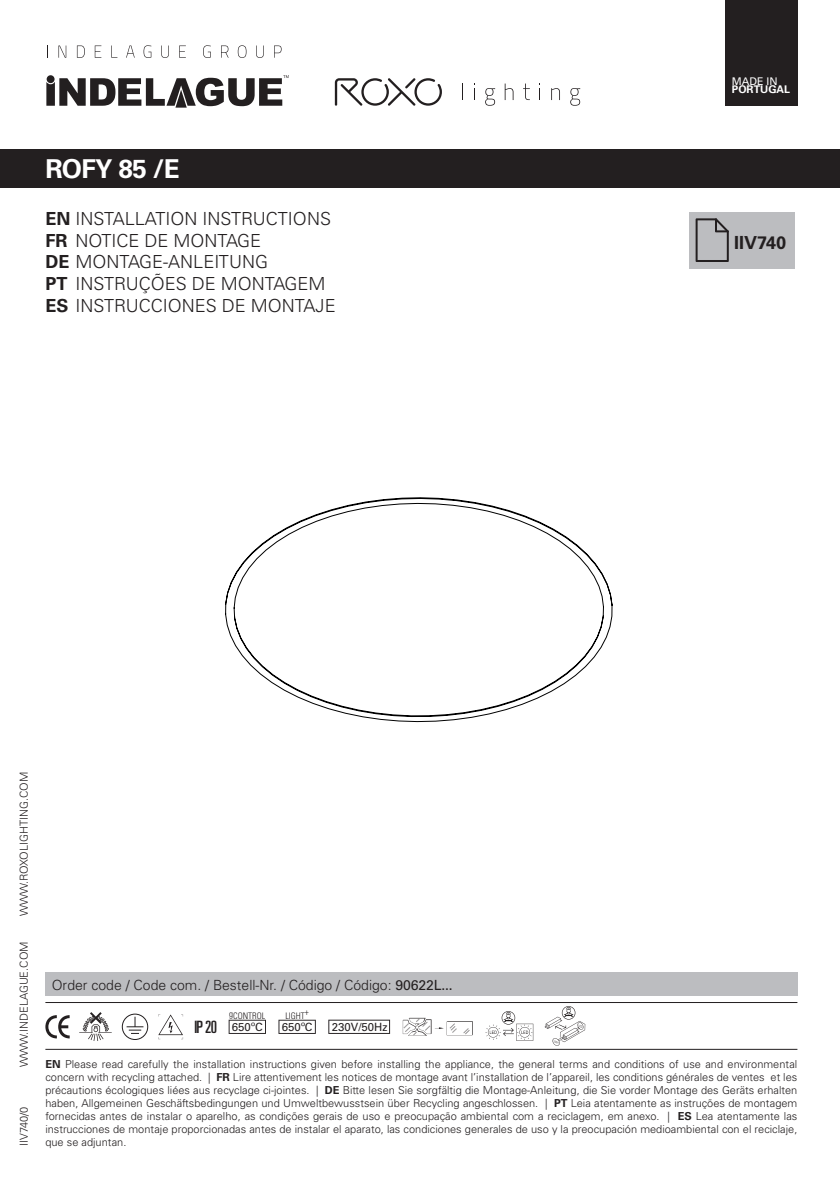
<style>
.page{position:relative;width:840px;height:1191px;background:#fff}
.page>*{position:absolute;margin:0;border:0;box-sizing:border-box;transform-origin:0 0}
.t1{font:700 26px "Univers LT Std";letter-spacing:-.025em;color:#fff}
.t2{font:300 18px "Univers LT Std";color:#231f20}
.t3{font:700 18px "Univers LT Std";color:#231f20}
.t4{font:ultra-condensed 17px "Univers LT Std";color:#231f20}
.t5{font:300 14px "Univers LT Std";color:#231f20}
.t6{font:11.4px "Univers LT Std";color:#231f20}
.t7{font:300 11px/13px "Univers LT Std";color:#231f20;text-align:justify}
.t8{font:700 10.6px "Univers LT Std";color:#fff}
.t9{font:10.6px "Univers LT Std";color:#fff}
.t10{font:300 condensed 9px "Univers LT Std";color:#231f20}
.s1{font-weight:700}
.s2{font-weight:400}
</style>
<div class="page">
<svg style="left:45px;top:1015px;width:25px;height:23px"></svg>
<svg style="left:122px;top:1013px;width:26px;height:27px"></svg>
<svg style="left:328px;top:1019px;width:62px;height:15px"></svg>
<svg style="left:158px;top:1014px;width:25px;height:25px"></svg>
<svg style="left:402px;top:1017px;width:70px;height:18px"></svg>
<svg style="left:228px;top:1019px;width:38px;height:15px"></svg>
<svg style="left:278px;top:1019px;width:37px;height:15px"></svg>
<div style="left:45px;top:972px;width:752px;height:24px;background:#bcbdc0"></div>
<div style="left:0;top:149px;width:839px;height:39px;background:#231f20"></div>
<hr style="left:45px;top:1049px;width:752px;height:1px;background:#231f20">
<hr style="left:45px;top:1002px;width:752px;height:1px;background:#231f20">
<div style="left:688px;top:212px;width:106px;height:56px;background:#bcbdc0"></div>
<svg style="left:695px;top:218px;width:33px;height:44px"></svg>
<svg style="left:225px;top:497px;width:387px;height:225px"></svg>
<svg style="left:79px;top:1012px;width:33px;height:29px"></svg>
<svg style="left:485px;top:1011px;width:48px;height:29px"></svg>
<svg style="left:544px;top:1006px;width:41px;height:39px"></svg>
<svg style="left:462px;top:84px;width:1px;height:16px"></svg>
<svg style="left:474px;top:84px;width:1px;height:16px"></svg>
<svg style="left:485px;top:88px;width:10px;height:18px"></svg>
<svg style="left:504px;top:84px;width:9px;height:16px"></svg>
<svg style="left:523px;top:84px;width:6px;height:16px"></svg>
<svg style="left:539px;top:84px;width:1px;height:16px"></svg>
<svg style="left:551px;top:88px;width:8px;height:12px"></svg>
<svg style="left:570px;top:88px;width:10px;height:18px"></svg>
<svg style="left:334px;top:78px;width:107px;height:28px"></svg>
<svg style="left:46px;top:75px;width:242px;height:33px"></svg>
<svg style="left:47px;top:46px;width:1px;height:12px"></svg>
<svg style="left:58px;top:46px;width:8px;height:12px"></svg>
<svg style="left:77px;top:46px;width:8px;height:12px"></svg>
<svg style="left:95px;top:46px;width:6px;height:12px"></svg>
<svg style="left:111px;top:46px;width:6px;height:12px"></svg>
<svg style="left:126px;top:46px;width:9px;height:12px"></svg>
<svg style="left:143px;top:45px;width:8px;height:13px"></svg>
<svg style="left:161px;top:46px;width:8px;height:12px"></svg>
<svg style="left:179px;top:46px;width:7px;height:12px"></svg>
<svg style="left:203px;top:45px;width:8px;height:13px"></svg>
<svg style="left:221px;top:46px;width:7px;height:12px"></svg>
<svg style="left:238px;top:45px;width:8px;height:13px"></svg>
<svg style="left:256px;top:46px;width:7px;height:12px"></svg>
<svg style="left:274px;top:46px;width:7px;height:12px"></svg>
<div style="left:724px;top:0;width:73px;height:106px;background:#231f20"></div>
<p class="t1" style="left:45px;top:153px;width:136px">ROFY 85 /E</p>
<p class="t2" style="left:45px;top:208px;width:287px"><span class="s1">EN</span> INSTALLATION INSTRUCTIONS</p>
<p class="t2" style="left:45px;top:229px;width:217px"><span class="s1">FR</span> NOTICE DE MONTAGE</p>
<p class="t2" style="left:45px;top:251px;width:224px"><span class="s1">DE</span> MONTAGE-ANLEITUNG</p>
<p class="t2" style="left:45px;top:273px;width:281px"><span class="s1">PT</span> INSTRUÇÕES DE MONTAGEM</p>
<p class="t2" style="left:45px;top:294px;width:291px"><span class="s1">ES</span> INSTRUCCIONES DE MONTAJE</p>
<p class="t9" style="left:731px;top:75px;width:47px">MADE IN</p>
<p class="t8" style="left:731px;top:84px;width:60px">PORTUGAL</p>
<p class="t3" style="left:733px;top:232px;width:54px">IIV740</p>
<p class="t7" style="left:17px;top:916px;width:146px;rotate:-90deg">WWW.ROXOLIGHTING.COM</p>
<p class="t7" style="left:17px;top:1067px;width:127px;rotate:-90deg">WWW.INDELAGUE.COM</p>
<p class="t7" style="left:17px;top:1145px;width:40px;rotate:-90deg">IIV740/0</p>
<p class="t5" style="left:52px;top:977px;width:402px">Order code / Code com. / Bestell-Nr. / Código / Código: <span class="s2">90622L...</span></p>
<p class="t10" style="left:285px;top:1010px;width:25px">LIGHT+</p>
<p class="t10" style="left:229px;top:1010px;width:37px">gCONTROL</p>
<p class="t4" style="left:194px;top:1017px;width:24px">IP 20</p>
<p class="t6" style="left:232px;top:1020px;width:32px">650ºC</p>
<p class="t6" style="left:331px;top:1019px;width:57px">230V/50Hz</p>
<p class="t6" style="left:281px;top:1020px;width:32px">650ºC</p>
<p class="t7" style="left:45px;top:1057px;width:753px"><span class="s1">EN</span> Please read carefully the installation instructions given before installing the appliance, the general terms and conditions of use and environmental concern with recycling attached. | <span class="s1">FR</span> Lire attentivement les notices de montage avant l’installation de l’appareil, les conditions générales de ventes et les précautions écologiques liées aus recyclage ci-jointes. | <span class="s1">DE</span> Bitte lesen Sie sorgfältig die Montage-Anleitung, die Sie vorder Montage des Geräts erhalten haben, Allgemeinen Geschäftsbedingungen und Umweltbewusstsein über Recycling angeschlossen. | <span class="s1">PT</span> Leia atentamente as instruções de montagem fornecidas antes de instalar o aparelho, as condições gerais de uso e preocupação ambiental com a reciclagem, em anexo. | <span class="s1">ES</span> Lea atentamente las instrucciones de montaje proporcionadas antes de instalar el aparato, las condiciones generales de uso y la preocupación medioambiental con el reciclaje, que se adjuntan.</p>
</div>
